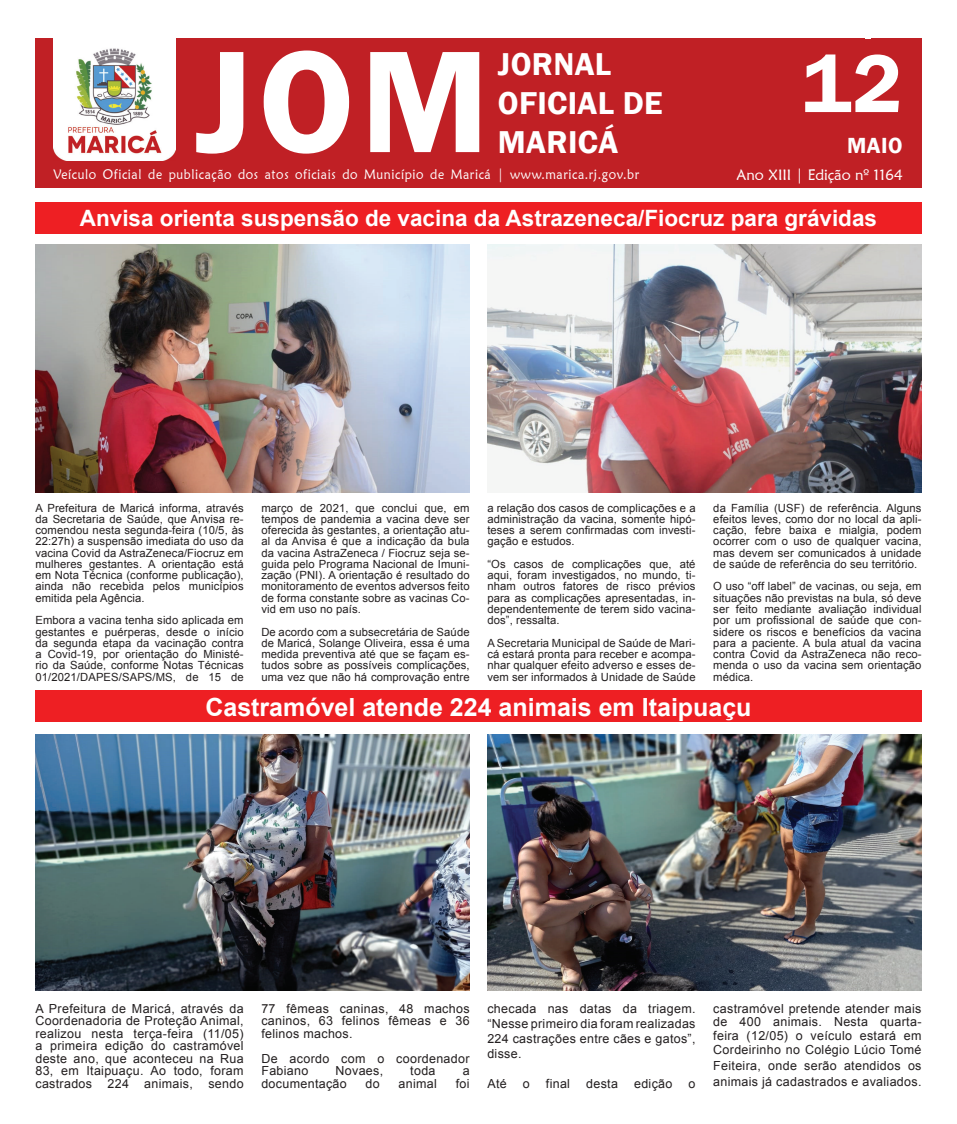
<style>
.page{position:relative;width:957px;height:1124px;background:#fff}
.page>*{position:absolute;margin:0;border:0;box-sizing:border-box;transform-origin:0 0}
.t1{font:600 150px "Franklin Gothic";color:#fff}
.t2{font:600 85px "Franklin Gothic";color:#fff}
.t3{font:600 32.5px/38.8px "Franklin Gothic";letter-spacing:.01em;color:#fff}
.t4{font:700 25px "Arial";color:#fff}
.t5{font:700 22.5px "Arial";color:#fff}
.t6{font:600 22.5px "Franklin Gothic";color:#fff}
.t7{font:15px "Maiandra GD";color:#fff}
.t8{font:13.75px "Maiandra GD";letter-spacing:.05em;color:#fff;scale:.9 1}
.t9{font:12.5px/12.5px "Arial";letter-spacing:.025em;color:#231f20;text-align:justify}
.t10{font:11.25px/11.2px "Arial";letter-spacing:.01em;color:#231f20;text-align:justify}
</style>
<div class="page">
<div style="left:870px;top:38px;width:51px;height:21px;background:#c02025"></div>
<div style="left:35px;top:38px;width:830px;height:21px;background:#c02025"></div>
<div style="left:35px;top:202px;width:886px;height:32px;background:#ee1f23"></div>
<div style="left:35px;top:690px;width:886px;height:32px;background:#ee1f23"></div>
<img style="left:35px;top:244px;width:435px;height:249px">
<img style="left:487px;top:244px;width:434px;height:249px">
<img style="left:35px;top:734px;width:435px;height:256px">
<img style="left:487px;top:734px;width:434px;height:256px">
<div style="left:35px;top:39px;width:886px;height:149px;background:#c02025"></div>
<img style="left:54px;top:38px;width:121px;height:123px">
<h1 class="t1" style="left:195px;top:9px;width:295px">JOM</h1>
<h3 class="t3" style="left:498px;top:45px;width:166px">JORNAL<br>OFICIAL DE<br>MARICÁ</h3>
<h2 class="t2" style="left:801px;top:31px;width:103px">12</h2>
<h3 class="t6" style="left:847px;top:131px;width:57px">MAIO</h3>
<p class="t8" style="left:54px;top:166px;width:652px">Veículo Oficial de publicação dos atos oficiais do Município de Maricá | www.marica.rj.gov.br</p>
<h3 class="t7" style="left:736px;top:166px;width:168px">Ano XIII | Edição nº 1164</h3>
<h3 class="t5" style="left:80px;top:203px;width:798px">Anvisa orienta suspensão de vacina da Astrazeneca/Fiocruz para grávidas</h3>
<p class="t10" style="left:35px;top:502px;width:210px">A Prefeitura de Maricá informa, através da Secretaria de Saúde, que Anvisa re&shy;comendou nesta segunda-feira (10/5, às 22:27h) a suspensão imediata do uso da vacina Covid da AstraZeneca/Fiocruz em mulheres gestantes. A orientação está em Nota Técnica (conforme publicação), ainda não recebida pelos municípios emitida pela Agência.</p>
<p class="t10" style="left:35px;top:614px;width:210px">Embora a vacina tenha sido aplicada em gestantes e puérperas, desde o início da segunda etapa da vacinação contra a Covid-19, por orientação do Ministé&shy;rio da Saúde, conforme Notas Técnicas 01/2021/DAPES/SAPS/MS, de 15 de</p>
<p class="t10" style="left:261px;top:502px;width:210px">março de 2021, que conclui que, em tempos de pandemia a vacina deve ser oferecida às gestantes, a orientação atu&shy;al da Anvisa é que a indicação da bula da vacina AstraZeneca / Fiocruz seja se&shy;guida pelo Programa Nacional de Imuni&shy;zação (PNI). A orientação é resultado do monitoramento de eventos adversos feito de forma constante sobre as vacinas Co&shy;vid em uso no país.</p>
<p class="t10" style="left:261px;top:626px;width:210px">De acordo com a subsecretária de Saúde de Maricá, Solange Oliveira, essa é uma medida preventiva até que se façam es&shy;tudos sobre as possíveis complicações, uma vez que não há comprovação entre</p>
<p class="t10" style="left:487px;top:502px;width:210px">a relação dos casos de complicações e a administração da vacina, somente hipó&shy;teses a serem confirmadas com investi&shy;gação e estudos.</p>
<p class="t10" style="left:487px;top:558px;width:210px">“Os casos de complicações que, até aqui, foram investigados, no mundo, ti&shy;nham outros fatores de risco prévios para as complicações apresentadas, in&shy;dependentemente de terem sido vacina&shy;dos”, ressalta.</p>
<p class="t10" style="left:487px;top:637px;width:210px">A Secretaria Municipal de Saúde de Mari&shy;cá estará pronta para receber e acompa&shy;nhar qualquer efeito adverso e esses de&shy;vem ser informados à Unidade de Saúde</p>
<p class="t10" style="left:713px;top:502px;width:210px">da Família (USF) de referência. Alguns efeitos leves, como dor no local da apli&shy;cação, febre baixa e mialgia, podem ocorrer com o uso de qualquer vacina, mas devem ser comunicados à unidade de saúde de referência do seu território.</p>
<p class="t10" style="left:713px;top:581px;width:210px">O uso “off label” de vacinas, ou seja, em situações não previstas na bula, só deve ser feito mediante avaliação individual por um profissional de saúde que con&shy;sidere os riscos e benefícios da vacina para a paciente. A bula atual da vacina contra Covid da AstraZeneca não reco&shy;menda o uso da vacina sem orientação médica.</p>
<h3 class="t4" style="left:205px;top:690px;width:548px">Castramóvel atende 224 animais em Itaipuaçu</h3>
<p class="t9" style="left:35px;top:1001px;width:210px">A Prefeitura de Maricá, através da Coordenadoria de Proteção Animal, realizou nesta terça-feira (11/05) a primeira edição do castramóvel deste ano, que aconteceu na Rua 83, em Itaipuaçu. Ao todo, foram castrados 224 animais, sendo</p>
<p class="t9" style="left:261px;top:1001px;width:210px">77 fêmeas caninas, 48 machos caninos, 63 felinos fêmeas e 36 felinos machos.</p>
<p class="t9" style="left:261px;top:1051px;width:210px">De acordo com o coordenador<br>Fabiano</p>
<p class="t9" style="left:335px;top:1064px;width:49px">Novaes,</p>
<p class="t9" style="left:410px;top:1064px;width:27px">toda</p>
<p class="t9" style="left:463px;top:1064px;width:8px">a</p>
<p class="t9" style="left:261px;top:1076px;width:87px">documentação</p>
<p class="t9" style="left:366px;top:1076px;width:16px">do</p>
<p class="t9" style="left:398px;top:1076px;width:40px">animal</p>
<p class="t9" style="left:456px;top:1076px;width:15px">foi</p>
<p class="t9" style="left:487px;top:1000px;width:210px;line-height:15px">checada nas datas da triagem. “Nesse primeiro dia foram realizadas 224 castrações entre cães e gatos”, disse.</p>
<p class="t9" style="left:487px;top:1076px;width:21px">Até</p>
<p class="t9" style="left:523px;top:1076px;width:8px">o</p>
<p class="t9" style="left:546px;top:1076px;width:26px">final</p>
<p class="t9" style="left:586px;top:1076px;width:33px">desta</p>
<p class="t9" style="left:634px;top:1076px;width:40px">edição</p>
<p class="t9" style="left:688px;top:1076px;width:8px">o</p>
<p class="t9" style="left:713px;top:1001px;width:210px;line-height:13.8px">castramóvel pretende atender mais de 400 animais. Nesta quarta&shy;feira (12/05) o veículo estará em Cordeirinho no Colégio Lúcio Tomé</p>
<p class="t9" style="left:713px;top:1057px;width:210px;line-height:16.2px">Feiteira, onde serão atendidos os animais já cadastrados e avaliados.</p>
</div>
